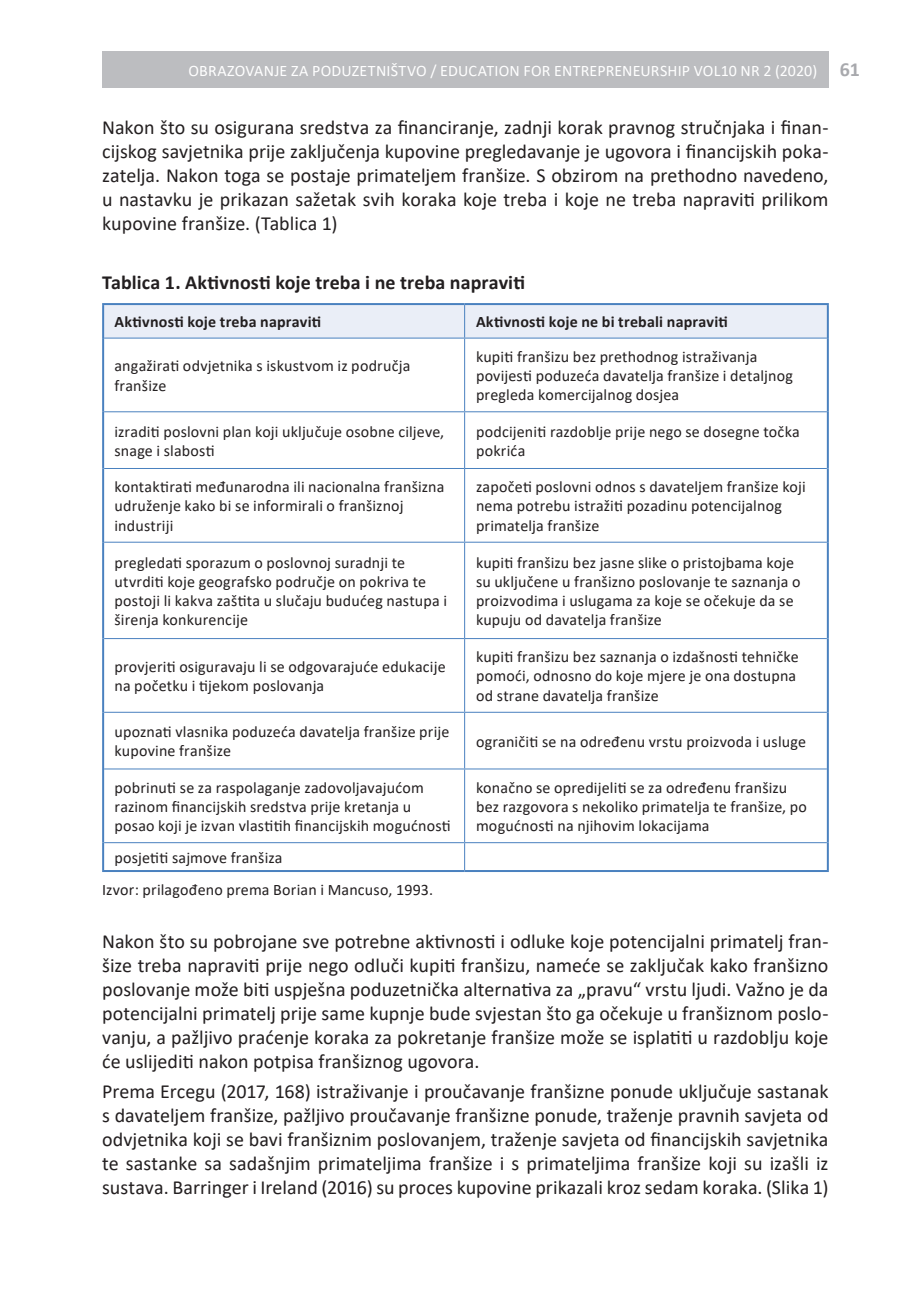
<style>
.page{position:relative;width:908px;height:1304px;background:#fff}
.page>*{position:absolute;margin:0;border:0;box-sizing:border-box;transform-origin:0 0}
.t1{font:20px/24px "Calibri";color:#231f20;text-align:justify}
.t2{font:700 20px "Calibri";letter-spacing:.005em;color:#231f20}
.t3{font:16px/19.2px "Calibri";letter-spacing:.01em;color:#231f20}
.t4{font:16px "Calibri";letter-spacing:.01em;color:#fff}
.t5{font:700 16px "Calibri";letter-spacing:.015em;color:#231f20}
.s1{font-weight:700;font-size:20px;color:#a8a9ad}
</style>
<div class="page">
<div style="left:102px;top:52px;width:726px;height:36px;background:#bcbdc0"></div>
<div style="left:104px;top:305px;width:722px;height:33px;background:#eaeef7"></div>
<hr style="left:464px;top:305px;width:1px;height:33px;background:#4a81bf">
<hr style="left:104px;top:338px;width:360px;height:1px;background:#4a81bf">
<hr style="left:464px;top:338px;width:362px;height:1px;background:#4a81bf">
<hr style="left:464px;top:339px;width:1px;height:72px;background:#4a81bf">
<hr style="left:104px;top:411px;width:360px;height:1px;background:#4a81bf">
<hr style="left:464px;top:411px;width:362px;height:1px;background:#4a81bf">
<hr style="left:464px;top:412px;width:1px;height:56px;background:#4a81bf">
<hr style="left:104px;top:468px;width:360px;height:1px;background:#4a81bf">
<hr style="left:464px;top:468px;width:362px;height:1px;background:#4a81bf">
<hr style="left:464px;top:469px;width:1px;height:73px;background:#4a81bf">
<hr style="left:104px;top:542px;width:360px;height:1px;background:#4a81bf">
<hr style="left:464px;top:542px;width:362px;height:1px;background:#4a81bf">
<hr style="left:464px;top:543px;width:1px;height:95px;background:#4a81bf">
<hr style="left:104px;top:638px;width:360px;height:1px;background:#4a81bf">
<hr style="left:464px;top:638px;width:362px;height:1px;background:#4a81bf">
<hr style="left:464px;top:639px;width:1px;height:73px;background:#4a81bf">
<hr style="left:104px;top:712px;width:360px;height:1px;background:#4a81bf">
<hr style="left:464px;top:712px;width:362px;height:1px;background:#4a81bf">
<hr style="left:464px;top:713px;width:1px;height:55px;background:#4a81bf">
<hr style="left:104px;top:768px;width:360px;height:1px;background:#4a81bf">
<hr style="left:464px;top:768px;width:362px;height:1px;background:#4a81bf">
<hr style="left:464px;top:769px;width:1px;height:73px;background:#4a81bf">
<hr style="left:104px;top:842px;width:360px;height:1px;background:#4a81bf">
<hr style="left:464px;top:842px;width:362px;height:1px;background:#4a81bf">
<svg style="left:464px;top:843px;width:1px;height:27px"></svg>
<hr style="left:102px;top:303px;width:362px;height:2px;background:#4a81bf">
<hr style="left:102px;top:305px;width:2px;height:33px;background:#4a81bf">
<hr style="left:464px;top:303px;width:364px;height:2px;background:#4a81bf">
<hr style="left:826px;top:305px;width:2px;height:33px;background:#4a81bf">
<hr style="left:102px;top:338px;width:2px;height:74px;background:#4a81bf">
<hr style="left:826px;top:338px;width:2px;height:74px;background:#4a81bf">
<hr style="left:102px;top:412px;width:2px;height:56px;background:#4a81bf">
<hr style="left:826px;top:412px;width:2px;height:56px;background:#4a81bf">
<hr style="left:102px;top:468px;width:2px;height:74px;background:#4a81bf">
<hr style="left:826px;top:468px;width:2px;height:74px;background:#4a81bf">
<hr style="left:102px;top:542px;width:2px;height:97px;background:#4a81bf">
<hr style="left:826px;top:542px;width:2px;height:97px;background:#4a81bf">
<hr style="left:102px;top:639px;width:2px;height:73px;background:#4a81bf">
<hr style="left:826px;top:639px;width:2px;height:73px;background:#4a81bf">
<hr style="left:102px;top:712px;width:2px;height:57px;background:#4a81bf">
<hr style="left:826px;top:712px;width:2px;height:57px;background:#4a81bf">
<hr style="left:102px;top:769px;width:2px;height:74px;background:#4a81bf">
<hr style="left:826px;top:769px;width:2px;height:74px;background:#4a81bf">
<hr style="left:102px;top:843px;width:2px;height:27px;background:#4a81bf">
<hr style="left:826px;top:843px;width:2px;height:27px;background:#4a81bf">
<hr style="left:102px;top:870px;width:362px;height:2px;background:#4a81bf">
<hr style="left:464px;top:870px;width:364px;height:2px;background:#4a81bf">
<p class="t4" style="left:188px;top:59px;width:672px">OBRAZOVANJE ZA PODUZETNIŠTVO / EDUCATION FOR ENTREPRENEURSHIP VOL10 NR 2 (2020) <span class="s1">61</span></p>
<p class="t1" style="left:102px;top:115px;width:727px">Nakon što su osigurana sredstva za financiranje, zadnji korak pravnog stručnjaka i finan&shy;cijskog savjetnika prije zaključenja kupovine pregledavanje je ugovora i financijskih poka&shy;zatelja. Nakon toga se postaje primateljem franšize. S obzirom na prethodno navedeno, u nastavku je prikazan sažetak svih koraka koje treba i koje ne treba napraviti prilikom kupovine franšize. (Tablica 1)</p>
<p class="t2" style="left:102px;top:269px;width:424px">Tablica 1. Aktivnosti koje treba i ne treba napraviti</p>
<p class="t5" style="left:114px;top:311px;width:208px">Aktivnosti koje treba napraviti</p>
<p class="t5" style="left:476px;top:311px;width:253px">Aktivnosti koje ne bi trebali napraviti</p>
<p class="t3" style="left:114px;top:356px;width:297px">angažirati odvjetnika s iskustvom iz područja franšize</p>
<p class="t3" style="left:476px;top:346px;width:318px">kupiti franšizu bez prethodnog istraživanja povijesti poduzeća davatelja franšize i detaljnog pregleda komercijalnog dosjea</p>
<p class="t3" style="left:114px;top:421px;width:331px">izraditi poslovni plan koji uključuje osobne ciljeve, snage i slabosti</p>
<p class="t3" style="left:476px;top:421px;width:325px">podcijeniti razdoblje prije nego se dosegne točka pokrića</p>
<p class="t3" style="left:114px;top:477px;width:331px">kontaktirati međunarodna ili nacionalna franšizna udruženje kako bi se informirali o franšiznoj industriji</p>
<p class="t3" style="left:476px;top:477px;width:331px">započeti poslovni odnos s davateljem franšize koji nema potrebu istražiti pozadinu potencijalnog primatelja franšize</p>
<p class="t3" style="left:114px;top:552px;width:334px">pregledati sporazum o poslovnoj suradnji te utvrditi koje geografsko područje on pokriva te postoji li kakva zaštita u slučaju budućeg nastupa i širenja konkurencije</p>
<p class="t3" style="left:476px;top:552px;width:326px">kupiti franšizu bez jasne slike o pristojbama koje su uključene u franšizno poslovanje te saznanja o proizvodima i uslugama za koje se očekuje da se kupuju od davatelja franšize</p>
<p class="t3" style="left:114px;top:657px;width:332px">provjeriti osiguravaju li se odgovarajuće edukacije na početku i tijekom poslovanja</p>
<p class="t3" style="left:476px;top:647px;width:324px">kupiti franšizu bez saznanja o izdašnosti tehničke pomoći, odnosno do koje mjere je ona dostupna od strane davatelja franšize</p>
<p class="t3" style="left:114px;top:722px;width:336px">upoznati vlasnika poduzeća davatelja franšize prije kupovine franšize</p>
<p class="t3" style="left:476px;top:731px;width:331px">ograničiti se na određenu vrstu proizvoda i usluge</p>
<p class="t3" style="left:114px;top:777px;width:338px">pobrinuti se za raspolaganje zadovoljavajućom razinom financijskih sredstva prije kretanja u posao koji je izvan vlastitih financijskih mogućnosti</p>
<p class="t3" style="left:476px;top:777px;width:332px">konačno se opredijeliti se za određenu franšizu bez razgovora s nekoliko primatelja te franšize, po mogućnosti na njihovim lokacijama</p>
<p class="t3" style="left:102px;top:841px;width:332px;line-height:32px;text-indent:12px">posjetiti sajmove franšiza<br>Izvor: prilagođeno prema Borian i Mancuso, 1993.</p>
<p class="t1" style="left:102px;top:929px;width:727px">Nakon što su pobrojane sve potrebne aktivnosti i odluke koje potencijalni primatelj fran&shy;šize treba napraviti prije nego odluči kupiti franšizu, nameće se zaključak kako franšizno poslovanje može biti uspješna poduzetnička alternativa za „pravu“ vrstu ljudi. Važno je da potencijalni primatelj prije same kupnje bude svjestan što ga očekuje u franšiznom poslo&shy;vanju, a pažljivo praćenje koraka za pokretanje franšize može se isplatiti u razdoblju koje će uslijediti nakon potpisa franšiznog ugovora.</p>
<p class="t1" style="left:102px;top:1079px;width:727px">Prema Ercegu (2017, 168) istraživanje i proučavanje franšizne ponude uključuje sastanak s davateljem franšize, pažljivo proučavanje franšizne ponude, traženje pravnih savjeta od odvjetnika koji se bavi franšiznim poslovanjem, traženje savjeta od financijskih savjetnika te sastanke sa sadašnjim primateljima franšize i s primateljima franšize koji su izašli iz sustava. Barringer i Ireland (2016) su proces kupovine prikazali kroz sedam koraka. (Slika 1)</p>
</div>
